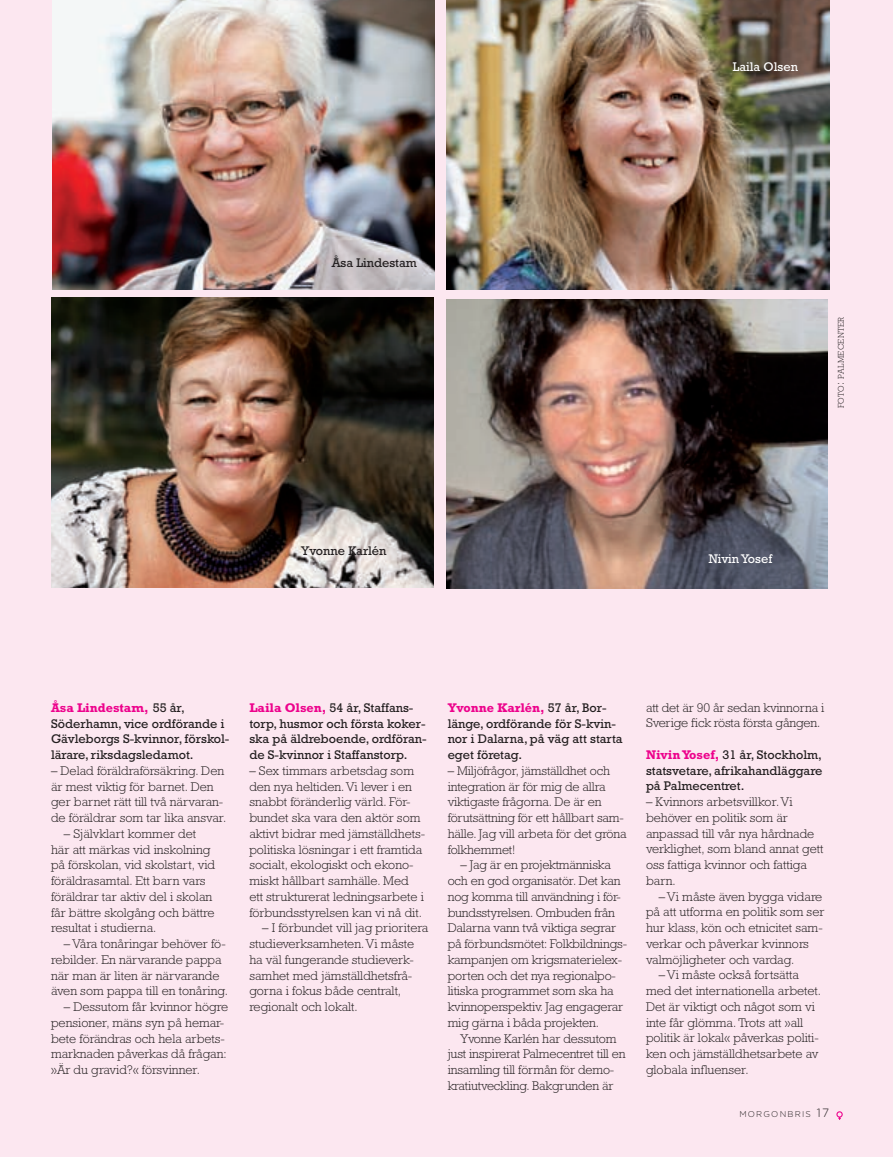
<style>
.page{position:relative;width:893px;height:1157px;background:#fce7f0}
.page>*{position:absolute;margin:0;border:0;box-sizing:border-box;transform-origin:0 0}
.t1{font:300 12.75px/15.8px "Rockwell Std";color:#231f20}
.t2{font:12.75px/15.8px "Rockwell Std";color:#231f20}
.t3{font:12.75px "Rockwell Std";color:#fff}
.t4{font:300 8.4px "Rockwell Std";letter-spacing:.035em;color:#231f20}
.t5{font:300 8.4px "Gotham Rounded";letter-spacing:.145em;color:#231f20}
.s1{font-size:12px}
.s2{font-weight:700;color:#ed028c}
</style>
<div class="page">
<img style="left:52px;top:0;width:383px;height:289px">
<img style="left:446px;top:0;width:383px;height:289px">
<img style="left:51px;top:298px;width:383px;height:289px">
<img style="left:446px;top:299px;width:382px;height:289px">
<div style="left:836px;top:1111px;width:7px;height:6px;border:1px solid #ed028c;border-radius:50%"></div>
<p class="t3" style="left:733px;top:59px;width:67px">Laila Olsen</p>
<p class="t2" style="left:332px;top:254px;width:87px">Åsa Lindestam</p>
<p class="t4" style="left:836px;top:408px;width:93px;rotate:-90deg">foto<span class="s1">:</span> palmecenter</p>
<p class="t2" style="left:301px;top:542px;width:87px">Yvonne Karlén</p>
<p class="t3" style="left:709px;top:551px;width:65px">Nivin Yosef</p>
<p class="t2" style="left:51px;top:699px;width:180px"><span class="s2">Åsa Lindestam,</span> 55 år,<br>Söderhamn, vice ordförande i<br>Gävleborgs S-kvinnor, förskol&shy;lärare, riksdagsledamot.</p>
<p class="t1" style="left:51px;top:762px;width:177px">– Delad föräldraförsäkring. Den är mest viktig för barnet. Den ger barnet rätt till två närvaran&shy;de föräldrar som tar lika ansvar.</p>
<p class="t1" style="left:51px;top:825px;width:166px;text-indent:13px">– Självklart kommer det här att märkas vid inskolning på förskolan, vid skolstart, vid föräldrasamtal. Ett barn vars föräldrar tar aktiv del i skolan får bättre skolgång och bättre resultat i studierna.</p>
<p class="t1" style="left:51px;top:936px;width:178px;text-indent:13px">– Våra tonåringar behöver fö&shy;rebilder. En närvarande pappa när man är liten är närvarande även som pappa till en tonåring.</p>
<p class="t1" style="left:51px;top:999px;width:179px;text-indent:13px">– Dessutom får kvinnor högre pensioner, mäns syn på hemar&shy;bete förändras och hela arbets&shy;marknaden påverkas då frågan: »Är du gravid?« försvinner.</p>
<p class="t2" style="left:249px;top:699px;width:179px"><span class="s2">Laila Olsen,</span> 54 år, Staffans&shy;torp, husmor och första koker&shy;ska på äldreboende, ordföran&shy;de S-kvinnor i Staffanstorp.</p>
<p class="t1" style="left:249px;top:762px;width:177px">– Sex timmars arbetsdag som den nya heltiden. Vi lever i en snabbt föränderlig värld. För&shy;bundet ska vara den aktör som aktivt bidrar med jämställdhets&shy;politiska lösningar i ett framtida socialt, ekologiskt och ekono&shy;miskt hållbart samhälle. Med ett strukturerat ledningsarbete i förbundsstyrelsen kan vi nå dit.</p>
<p class="t1" style="left:249px;top:920px;width:180px;text-indent:13px">– I förbundet vill jag prioritera studieverksamheten. Vi måste ha väl fungerande studieverk&shy;samhet med jämställdhetsfrå&shy;gorna i fokus både centralt, regionalt och lokalt.</p>
<p class="t2" style="left:448px;top:699px;width:177px"><span class="s2">Yvonne Karlén,</span> 57 år, Bor&shy;länge, ordförande för S-kvin&shy;nor i Dalarna, på väg att starta eget företag.</p>
<p class="t1" style="left:448px;top:762px;width:180px">– Miljöfrågor, jämställdhet och integration är för mig de allra viktigaste frågorna. De är en förutsättning för ett hållbart sam&shy;hälle. Jag vill arbeta för det gröna folkhemmet!</p>
<p class="t1" style="left:448px;top:857px;width:181px;text-indent:13px">– Jag är en projektmänniska och en god organisatör. Det kan nog komma till användning i för&shy;bundsstyrelsen. Ombuden från<br>Dalarna vann två viktiga segrar på förbundsmötet: Folkbildnings&shy;kampanjen om krigsmaterielex&shy;porten och det nya regionalpo&shy;litiska programmet som ska ha kvinnoperspektiv. Jag engagerar mig gärna i båda projekten.</p>
<p class="t1" style="left:448px;top:1030px;width:179px;text-indent:13px">Yvonne Karlén har dessutom just inspirerat Palmecentret till en insamling till förmån för demo&shy;kratiutveckling. Bakgrunden är</p>
<p class="t1" style="left:646px;top:699px;width:180px">att det är 90 år sedan kvinnorna i<br>Sverige fick rösta första gången.</p>
<p class="t2" style="left:646px;top:746px;width:178px;text-align:justify"><span class="s2">Nivin Yosef,</span> 31 år, Stockholm, statsvetare, afrikahandläggare på Palmecentret.</p>
<p class="t1" style="left:646px;top:794px;width:179px">– Kvinnors arbetsvillkor. Vi behöver en politik som är anpassad till vår nya hårdnade verklighet, som bland annat gett oss fattiga kvinnor och fattiga barn.</p>
<p class="t1" style="left:646px;top:888px;width:180px;text-indent:13px">– Vi måste även bygga vidare på att utforma en politik som ser hur klass, kön och etnicitet sam&shy;verkar och påverkar kvinnors valmöjligheter och vardag.</p>
<p class="t1" style="left:646px;top:967px;width:177px;text-indent:13px">– Vi måste också fortsätta med det internationella arbetet.<br>Det är viktigt och något som vi inte får glömma. Trots att »all politik är lokal« påverkas politi&shy;ken och jämställdhetsarbete av globala influenser.</p>
<p class="t5" style="left:739px;top:1109px;width:91px">MORGONBRIS <span class="s1">17</span></p>
</div>
